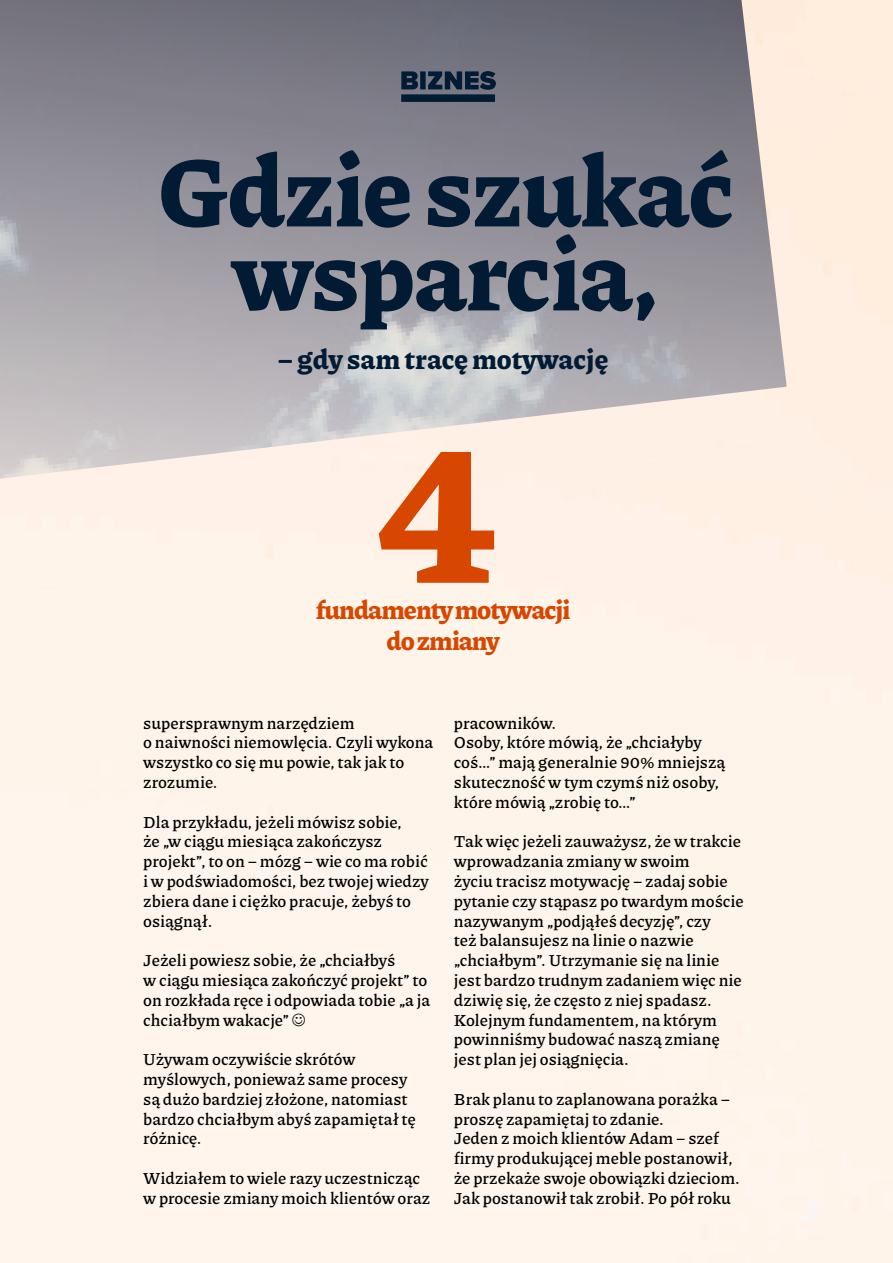
<style>
.page{position:relative;width:893px;height:1263px;background:#fff}
.page>*{position:absolute;margin:0;border:0;box-sizing:border-box;transform-origin:0 0}
.ŚRÓDTYTUŁ{font:900 210.6px "Piazzolla";color:#d74700}
.t1{font:900 97.5px/84px "Piazzolla";letter-spacing:-.02em;color:#001b33;text-align:center}
.Page_Detail{font:900 27px "Piazzolla";color:#001b33}
.ŚRÓDTYTUŁ-2{font:900 25.5px/30.6px "Piazzolla";letter-spacing:-.04em;color:#d74700;text-align:center}
.Body_Text{font:600 16.5px/19.8px "Piazzolla";color:#000}
</style>
<div class="page">
<img style="left:0;top:0;width:787px;height:480px">
<div style="left:401px;top:94px;width:94px;height:8px;background:#001b33"></div>
<svg style="left:401px;top:71px;width:95px;height:19px;background:#27394d"></svg>
<svg style="left:292px;top:1013px;width:13px;height:13px"></svg>
<h2 class="t1" style="left:158px;top:149px;width:578px">Gdzie szukać wsparcia,</h2>
<p class="Page_Detail" style="left:278px;top:343px;width:332px">– gdy sam tracę motywację</p>
<p class="ŚRÓDTYTUŁ" style="left:379px;top:385px;width:120px">4</p>
<p class="ŚRÓDTYTUŁ-2" style="left:316px;top:595px;width:256px">fundamenty motywacji do zmiany</p>
<p class="Body_Text" style="left:143px;top:713px;width:292px">supersprawnym narzędziem<br>o naiwności niemowlęcia. Czyli wykona wszystko co się mu powie, tak jak to zrozumie.</p>
<p class="Body_Text" style="left:143px;top:812px;width:287px">Dla przykładu, jeżeli mówisz sobie,<br>że „w ciągu miesiąca zakończysz projekt”, to on – mózg – wie co ma robić i w podświadomości, bez twojej wiedzy zbiera dane i ciężko pracuje, żebyś to osiągnął.</p>
<p class="Body_Text" style="left:143px;top:950px;width:289px">Jeżeli powiesz sobie, że „chciałbyś<br>w ciągu miesiąca zakończyć projekt” to on rozkłada ręce i odpowiada tobie „a ja chciałbym wakacje”</p>
<p class="Body_Text" style="left:143px;top:1049px;width:274px">Używam oczywiście skrótów myślowych, ponieważ same procesy są dużo bardziej złożone, natomiast bardzo chciałbym abyś zapamiętał tę różnicę.</p>
<p class="Body_Text" style="left:143px;top:1168px;width:289px">Widziałem to wiele razy uczestnicząc w procesie zmiany moich klientów oraz</p>
<p class="Body_Text" style="left:454px;top:713px;width:104px">pracowników.</p>
<p class="Body_Text" style="left:454px;top:732px;width:273px">Osoby, które mówią, że „chciałyby coś…” mają generalnie 90% mniejszą skuteczność w tym czymś niż osoby, które mówią „zrobię to…”</p>
<p class="Body_Text" style="left:454px;top:831px;width:291px">Tak więc jeżeli zauważysz, że w trakcie wprowadzania zmiany w swoim<br>życiu tracisz motywację – zadaj sobie pytanie czy stąpasz po twardym moście nazywanym „podjąłeś decyzję”, czy<br>też balansujesz na linie o nazwie „chciałbym”. Utrzymanie się na linie jest bardzo trudnym zadaniem więc nie dziwię się, że często z niej spadasz.</p>
<p class="Body_Text" style="left:454px;top:1010px;width:267px">Kolejnym fundamentem, na którym powinniśmy budować naszą zmianę jest plan jej osiągnięcia.</p>
<p class="Body_Text" style="left:454px;top:1089px;width:278px">Brak planu to zaplanowana porażka – proszę zapamiętaj to zdanie.</p>
<p class="Body_Text" style="left:454px;top:1128px;width:287px">Jeden z moich klientów Adam – szef firmy produkującej meble postanowił, że przekaże swoje obowiązki dzieciom.</p>
<p class="Body_Text" style="left:454px;top:1188px;width:279px">Jak postanowił tak zrobił. Po pół roku</p>
</div>
